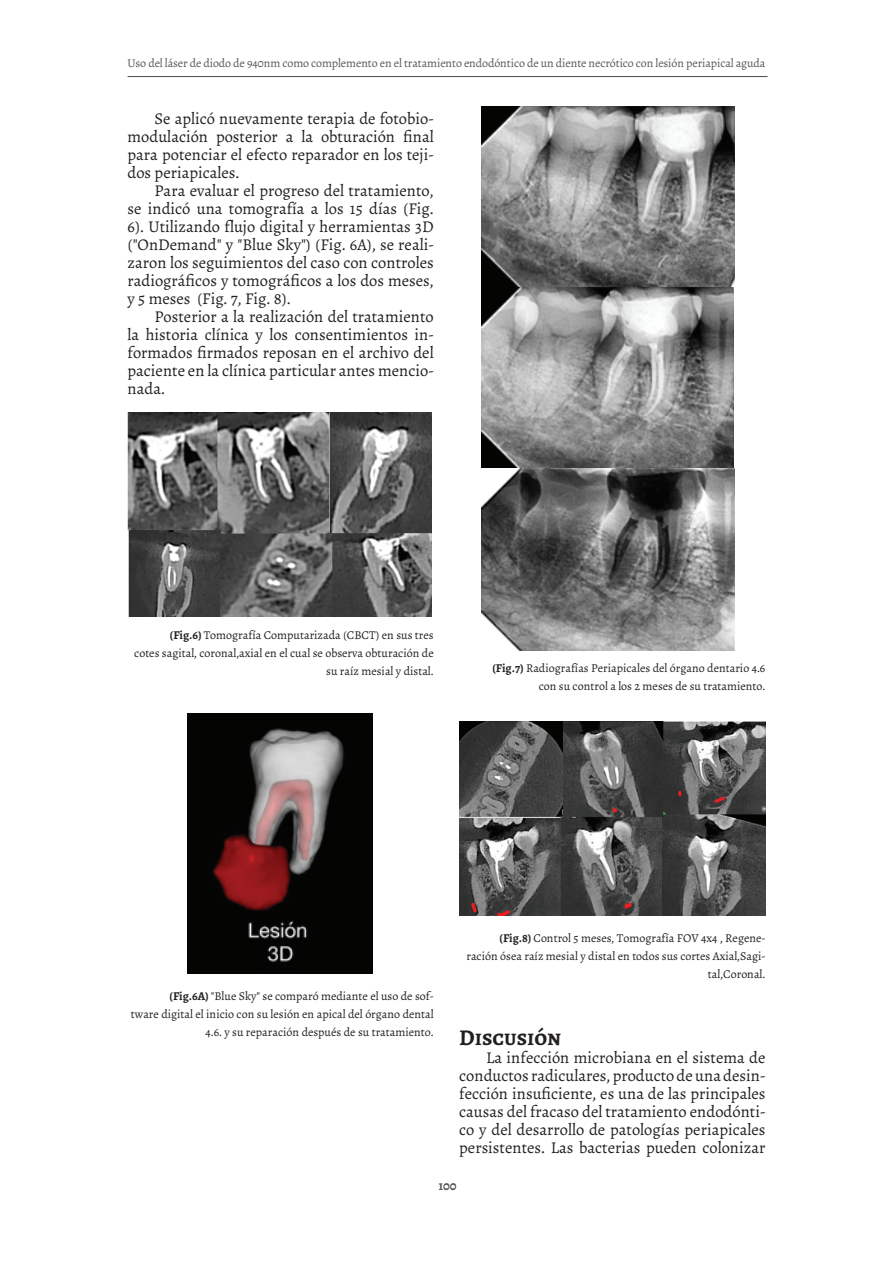
<style>
.page{position:relative;width:893px;height:1263px;background:#fff}
.page>*{position:absolute;margin:0;border:0;box-sizing:border-box;transform-origin:0 0}
.t1{font:16.5px/18px "Alegreya";color:#231f20;text-align:justify}
.t2{font:700 13.5px "Alegreya";color:#57585a}
.t3{font:12px/18px "Alegreya";color:#231f20;text-align:right}
.t4{font:12px "Alegreya";letter-spacing:-.01em;color:#57585a}
.s1{font-weight:700}
.s2{font-weight:700;font-size:22.5px}
</style>
<div class="page">
<hr style="left:128px;top:76px;width:639px;height:1px;background:#231f20">
<img style="left:128px;top:412px;width:304px;height:205px">
<img style="left:187px;top:713px;width:185px;height:261px">
<img style="left:482px;top:106px;width:252px;height:544px">
<img style="left:459px;top:722px;width:306px;height:193px">
<p class="t4" style="left:128px;top:55px;width:639px">Uso del láser de diodo de 940nm como complemento en el tratamiento endodóntico de un diente necrótico con lesión periapical aguda</p>
<p class="t1" style="left:128px;top:110px;width:308px;text-indent:27px">Se aplicó nuevamente terapia de fotobio&shy;modulación posterior a la obturación final para potenciar el efecto reparador en los teji&shy;dos periapicales.</p>
<p class="t1" style="left:128px;top:182px;width:308px;text-indent:27px">Para evaluar el progreso del tratamiento, se indicó una tomografía a los 15 días (Fig.<br>6). Utilizando flujo digital y herramientas 3D ("OnDemand" y "Blue Sky") (Fig. 6A), se reali&shy;zaron los seguimientos del caso con controles radiográficos y tomográficos a los dos meses, y 5 meses (Fig. 7, Fig. 8).</p>
<p class="t1" style="left:128px;top:308px;width:308px;text-indent:27px">Posterior a la realización del tratamiento la historia clínica y los consentimientos in&shy;formados firmados reposan en el archivo del paciente en la clínica particular antes mencio&shy;nada.</p>
<p class="t3" style="left:134px;top:626px;width:301px"><span class="s1">(Fig.6)</span> Tomografía Computarizada (CBCT) en sus tres<br>cotes sagital, coronal,axial en el cual se observa obturación de su raíz mesial y distal.</p>
<p class="t3" style="left:492px;top:659px;width:274px"><span class="s1">(Fig.7)</span> Radiografías Periapicales del órgano dentario 4.6 con su control a los 2 meses de su tratamiento.</p>
<p class="t3" style="left:466px;top:929px;width:300px"><span class="s1">(Fig.8)</span> Control 5 meses, Tomografía FOV 4x4 , Regene&shy;ración ósea raíz mesial y distal en todos sus cortes Axial,Sagi&shy;tal,Coronal.</p>
<p class="t3" style="left:170px;top:987px;width:266px"><span class="s1">(Fig.6A)</span> "Blue Sky" se comparó mediante el uso de sof-</p>
<p class="t3" style="left:131px;top:1005px;width:304px">tware digital el inicio con su lesión en apical del órgano dental</p>
<p class="t3" style="left:205px;top:1023px;width:357px">4.6. y su reparación después de su tratamiento. <span class="s2">Discusión</span></p>
<p class="t1" style="left:459px;top:1049px;width:308px;text-indent:27px">La infección microbiana en el sistema de conductos radiculares, producto de una desin&shy;fección insuficiente, es una de las principales causas del fracaso del tratamiento endodónti&shy;co y del desarrollo de patologías periapicales persistentes. Las bacterias pueden colonizar</p>
<p class="t2" style="left:438px;top:1176px;width:20px">100</p>
</div>
